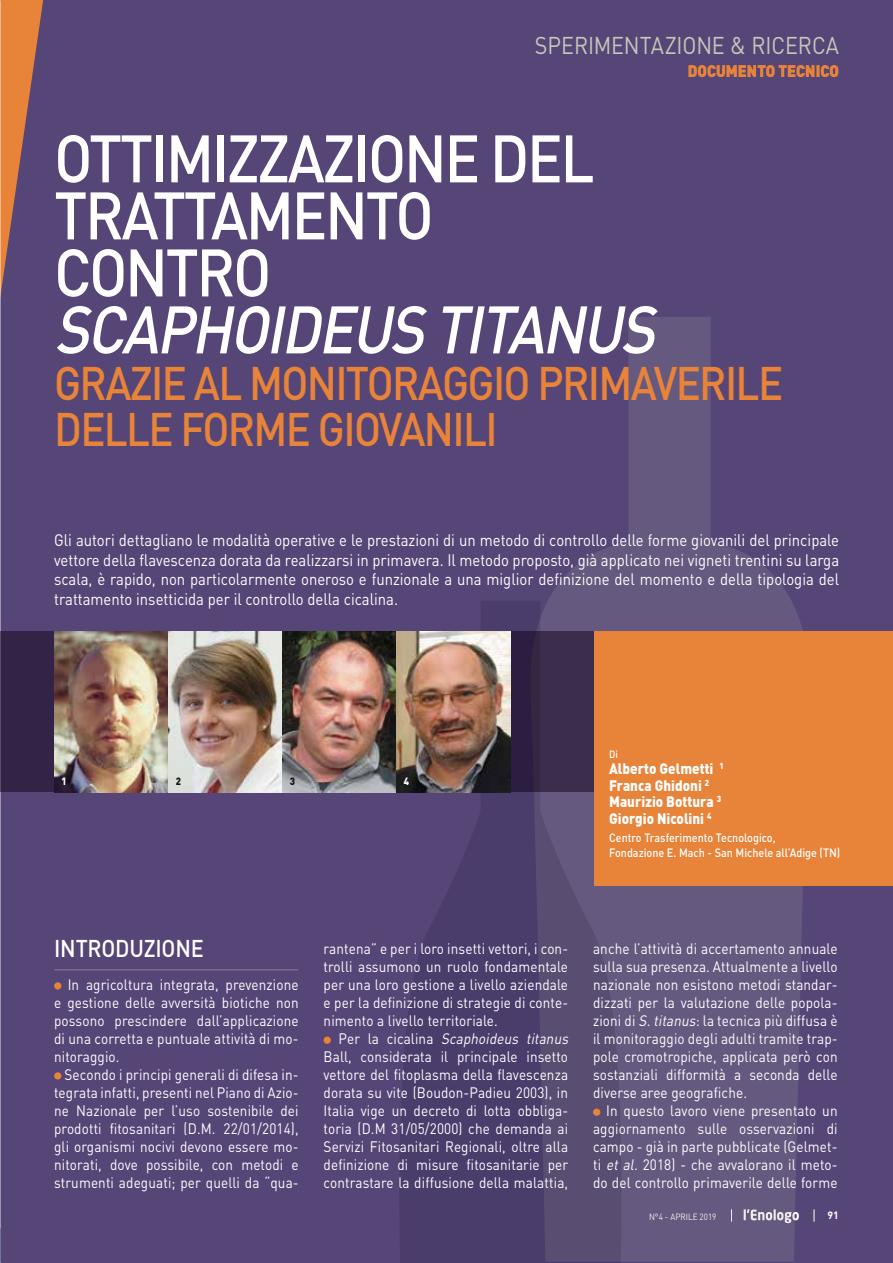
<style>
.page{position:relative;width:893px;height:1263px;background:#554677}
.page>*{position:absolute;margin:0;border:0;box-sizing:border-box;transform-origin:0 0}
.t1{font:500 66px/57px "DIN";letter-spacing:-.04em;color:#fff;scale:.9 1}
.t2{font:italic 500 66px "DIN";color:#fff;scale:.9 1}
.t3{font:500 46.5px/46.5px "DIN";letter-spacing:-.04em;color:#e8833a;scale:.9 1}
.t4{font:24px "DIN";letter-spacing:-.005em;color:#cac6ba;scale:.9 1}
.t5{font:500 24px "DIN";letter-spacing:-.01em;color:#fff;scale:.9 1}
.t6{font:16.5px/19.5px "DIN";color:#fff;text-align:justify;scale:.9 1}
.t7{font:900 16.5px "DIN";color:#e8833a;scale:.9 1}
.t8{font:15px/18px "DIN";letter-spacing:.01em;color:#fff;text-align:justify;scale:.9 1}
.t9{font:900 15px/16.5px "DIN";color:#fff;scale:.9 1}
.t10{font:500 12px/15px "DIN";color:#fff;scale:.9 1}
.t11{font:700 10.5px "DIN";color:#fff}
.t12{font:500 10.5px "DIN";color:#fff;scale:.9 1}
.t13{font:900 10.5px "DIN";color:#fff;scale:.9 1}
.t14{font:900 10.5px "DIN";color:#121212;scale:.9 1}
.t15{font:9px "DIN";color:#fff;scale:.9 1}
.s1{font-style:italic}
</style>
<div class="page">
<svg style="left:814px;top:1209px;width:1px;height:13px"></svg>
<img style="left:0;top:0;width:1px;height:693px">
<svg style="left:0;top:0;width:44px;height:299px"></svg>
<svg style="left:548px;top:317px;width:255px;height:945px;fill:#66597f"></svg>
<svg style="left:387px;top:601px;width:236px;height:662px;fill:#4e406e"></svg>
<div style="left:0;top:631px;width:893px;height:161px;background:#322347"></div>
<div style="left:594px;top:631px;width:299px;height:255px;background:#e8833a"></div>
<hr style="left:54px;top:969px;width:244px;height:1px;background:#806785">
<div style="left:54px;top:982px;width:7px;height:7px;background:#e8833a;border-radius:50%"></div>
<div style="left:54px;top:1072px;width:7px;height:7px;background:#e8833a;border-radius:50%"></div>
<div style="left:324px;top:1036px;width:7px;height:8px;background:#e8833a;border-radius:50%"></div>
<div style="left:593px;top:1108px;width:7px;height:8px;background:#e8833a;border-radius:50%"></div>
<img style="left:54px;top:631px;width:114px;height:161px">
<img style="left:168px;top:631px;width:114px;height:161px">
<img style="left:282px;top:631px;width:114px;height:161px">
<img style="left:396px;top:631px;width:114px;height:161px">
<h3 class="t4" style="left:535px;top:30px;width:340px">SPERIMENTAZIONE &amp; RICERCA</h3>
<p class="t7" style="left:688px;top:60px;width:169px">DOCUMENTO TECNICO</p>
<h1 class="t1" style="left:54px;top:128px;width:602px">OTTIMIZZAZIONE DEL<br>TRATTAMENTO<br>CONTRO</h1>
<h1 class="t2" style="left:54px;top:287px;width:685px">SCAPHOIDEUS TITANUS</h1>
<h2 class="t3" style="left:54px;top:358px;width:812px">GRAZIE AL MONITORAGGIO PRIMAVERILE<br>DELLE FORME GIOVANILI</h2>
<p class="t6" style="left:54px;top:530px;width:874px">Gli autori dettagliano le modalità operative e le prestazioni di un metodo di controllo delle forme giovanili del principale vettore della flavescenza dorata da realizzarsi in primavera. Il metodo proposto, già applicato nei vigneti trentini su larga scala, è rapido, non particolarmente oneroso e funzionale a una miglior definizione del momento e della tipologia del trattamento insetticida per il controllo della cicalina.</p>
<p class="t13" style="left:62px;top:774px;width:7px">1</p>
<p class="t14" style="left:176px;top:774px;width:7px">2</p>
<p class="t14" style="left:290px;top:774px;width:7px">3</p>
<p class="t13" style="left:404px;top:774px;width:7px">4</p>
<p class="t12" style="left:609px;top:747px;width:11px">Di</p>
<p class="t9" style="left:609px;top:760px;width:129px">Alberto Gelmetti <sup>1<br></sup>Franca Ghidoni <sup>2<br></sup>Maurizio Bottura <sup>3<br></sup>Giorgio Nicolini <sup>4</sup></p>
<p class="t10" style="left:609px;top:829px;width:258px">Centro Trasferimento Tecnologico,<br>Fondazione E. Mach - San Michele all’Adige (TN)</p>
<h3 class="t5" style="left:54px;top:932px;width:168px">INTRODUZIONE</h3>
<p class="t8" style="left:54px;top:975px;width:273px;text-indent:14px">In agricoltura integrata, prevenzione e gestione delle avversità biotiche non possono prescindere dall’applicazione di una corretta e puntuale attività di mo&shy;nitoraggio.</p>
<p class="t8" style="left:54px;top:1065px;width:273px;text-indent:10px">Secondo i principi generali di difesa in&shy;tegrata infatti, presenti nel Piano di Azio&shy;ne Nazionale per l’uso sostenibile dei prodotti fitosanitari (D.M. 22/01/2014), gli organismi nocivi devono essere mo&shy;nitorati, dove possibile, con metodi e strumenti adeguati; per quelli da “qua-</p>
<p class="t8" style="left:324px;top:939px;width:273px">rantena” e per i loro insetti vettori, i con&shy;trolli assumono un ruolo fondamentale per una loro gestione a livello aziendale e per la definizione di strategie di conte&shy;nimento a livello territoriale.</p>
<p class="t8" style="left:324px;top:1029px;width:277px;text-align:left;text-indent:15px">P e r la c i c a l i n a <span class="s1">Scaphoideus titanus </span>Ball, considerata il principale insetto vettore del fitoplasma della flavescenza dorata su vite (Boudon-Padieu 2003), in Italia vige un decreto di lotta obbliga&shy;toria (D.M 31/05/2000) che demanda ai Servizi Fitosanitari Regionali, oltre alla definizione di misure fitosanitarie per contrastare la diffusione della malattia,</p>
<p class="t8" style="left:593px;top:939px;width:273px">anche l’attività di accertamento annuale sulla sua presenza. Attualmente a livello nazionale non esistono metodi standar&shy;dizzati per la valutazione delle popola&shy;zioni di <span class="s1">S.titanus</span>: la tecnica più diffusa è il monitoraggio degli adulti tramite trap&shy;pole cromotropiche, applicata però con sostanziali difformità a seconda delle diverse aree geografiche.</p>
<p class="t8" style="left:593px;top:1101px;width:273px;text-indent:13px">In questo lavoro viene presentato un aggiornamento sulle osservazioni di campo - già in parte pubblicate (Gelmet&shy;ti <span class="s1">et al.</span> 2018) - che avvalorano il meto&shy;do del controllo primaverile delle forme</p>
<p class="t15" style="left:649px;top:1211px;width:76px">N°4 - APRILE 2019</p>
<p class="t11" style="left:828px;top:1208px;width:13px">91</p>
</div>
